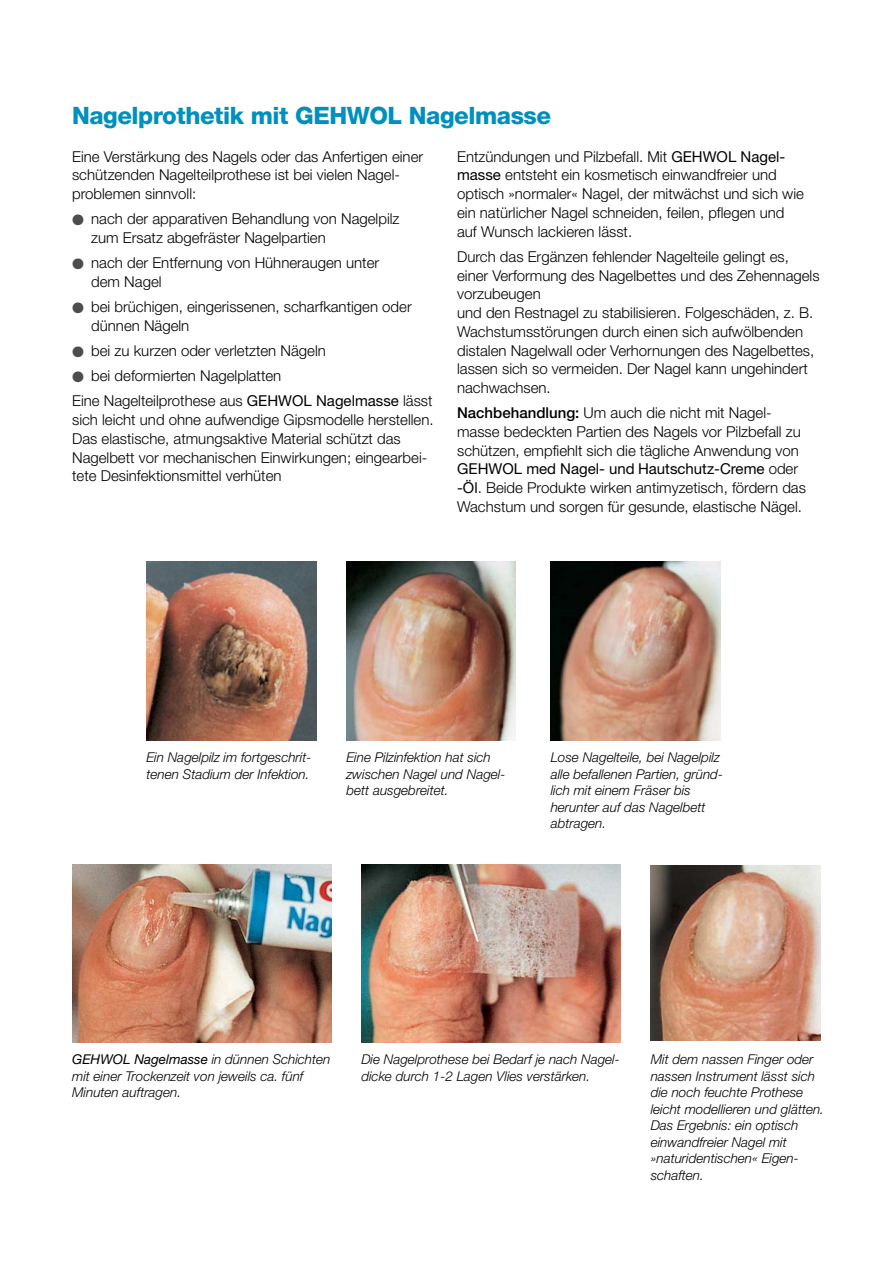
<style>
.page{position:relative;width:893px;height:1263px;background:#fff}
.page>*{position:absolute;margin:0;border:0;box-sizing:border-box;transform-origin:0 0}
.t1{font:800 24px "Helvetica Neue";letter-spacing:-.02em;color:#0090be}
.t2{font:300 15px/18.8px "Helvetica Neue";color:#000}
.t3{font:italic 300 13.5px/16.5px "Helvetica Neue";color:#000}
.s1{color:#4d4d4d}
.s2{font-weight:400}
.s3{font-weight:500}
</style>
<div class="page">
<img style="left:346px;top:561px;width:170px;height:179px">
<img style="left:550px;top:561px;width:170px;height:179px">
<img style="left:72px;top:864px;width:259px;height:179px">
<img style="left:361px;top:864px;width:260px;height:179px">
<img style="left:650px;top:865px;width:170px;height:175px">
<img style="left:146px;top:561px;width:171px;height:179px">
<h1 class="t1" style="left:72px;top:106px;width:480px">Nagelprothetik mit GEHWOL Nagelmasse</h1>
<p class="t2" style="left:72px;top:148px;width:352px">Eine Verstärkung des Nagels oder das Anfertigen einer schützenden Nagelteilprothese ist bei vielen Nagel&shy;problemen sinnvoll:</p>
<p class="t2" style="left:91px;top:211px;width:310px;text-indent:-19px"><span class="s1">●</span> nach der apparativen Behandlung von Nagelpilz zum Ersatz abgefräster Nagelpartien</p>
<p class="t2" style="left:91px;top:255px;width:289px;text-indent:-19px"><span class="s1">●</span> nach der Entfernung von Hühneraugen unter dem Nagel</p>
<p class="t2" style="left:91px;top:299px;width:322px;text-indent:-19px"><span class="s1">●</span> bei brüchigen, eingerissenen, scharfkantigen oder dünnen Nägeln</p>
<p class="t2" style="left:72px;top:343px;width:255px"><span class="s1">●</span> bei zu kurzen oder verletzten Nägeln</p>
<p class="t2" style="left:72px;top:365px;width:362px;line-height:25.2px"><span class="s1">●</span> bei deformierten Nagelplatten<br>Eine Nagelteilprothese aus <span class="s2">GEHWOL Nagelmasse</span> lässt</p>
<p class="t2" style="left:72px;top:412px;width:363px">sich leicht und ohne aufwendige Gipsmodelle herstellen.<br>Das elastische, atmungsaktive Material schützt das Nagelbett vor mechanischen Einwirkungen; eingearbei&shy;tete Desinfektionsmittel verhüten</p>
<p class="t2" style="left:457px;top:148px;width:348px">Entzündungen und Pilzbefall. Mit <span class="s2">GEHWOL Nagel&shy;masse</span> entsteht ein kosmetisch einwandfreier und optisch »normaler« Nagel, der mitwächst und sich wie ein natürlicher Nagel schneiden, feilen, pflegen und auf Wunsch lackieren lässt.</p>
<p class="t2" style="left:457px;top:249px;width:364px">Durch das Ergänzen fehlender Nagelteile gelingt es, einer Verformung des Nagelbettes und des Zehennagels vorzubeugen<br>und den Restnagel zu stabilisieren. Folgeschäden, z. B.<br>Wachstumsstörungen durch einen sich aufwölbenden distalen Nagelwall oder Verhornungen des Nagelbettes, lassen sich so vermeiden. Der Nagel kann ungehindert nachwachsen.</p>
<p class="t2" style="left:457px;top:405px;width:350px"><span class="s3">Nachbehandlung:</span> Um auch die nicht mit Nagel&shy;masse bedeckten Partien des Nagels vor Pilzbefall zu schützen, empfiehlt sich die tägliche Anwendung von <span class="s2">GEHWOL med Nagel- und Hautschutz-Creme</span> oder <span class="s2">-Öl</span>. Beide Produkte wirken antimyzetisch, fördern das Wachstum und sorgen für gesunde, elastische Nägel.</p>
<p class="t3" style="left:146px;top:751px;width:166px">Ein Nagelpilz im fortgeschrit&shy;tenen Stadium der Infektion.</p>
<p class="t3" style="left:346px;top:751px;width:160px">Eine Pilzinfektion hat sich zwischen Nagel und Nagel&shy;bett ausgebreitet.</p>
<p class="t3" style="left:550px;top:751px;width:174px">Lose Nagelteile, bei Nagelpilz alle befallenen Partien, gründ&shy;lich mit einem Fräser bis herunter auf das Nagelbett abtragen.</p>
<p class="t3" style="left:72px;top:1052px;width:260px"><span class="s2">GEHWOL Nagelmasse</span> in dünnen Schichten mit einer Trockenzeit von jeweils ca. fünf<br>Minuten auftragen.</p>
<p class="t3" style="left:361px;top:1052px;width:260px">Die Nagelprothese bei Bedarf je nach Nagel&shy;dicke durch 1-2 Lagen Vlies verstärken.</p>
<p class="t3" style="left:650px;top:1052px;width:175px">Mit dem nassen Finger oder nassen Instrument lässt sich die noch feuchte Prothese leicht modellieren und glätten.<br>Das Ergebnis: ein optisch einwandfreier Nagel mit »naturidentischen« Eigen&shy;schaften.</p>
</div>
